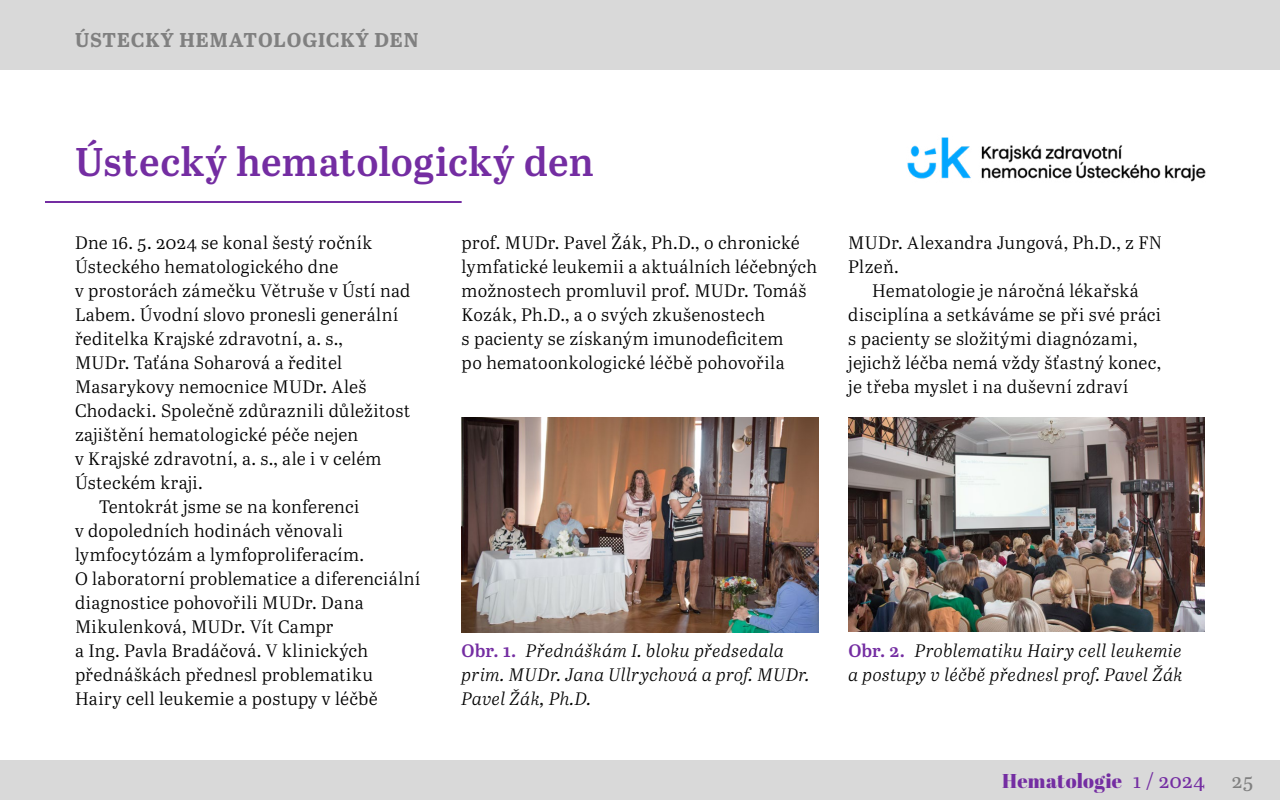
<style>
.page{position:relative;width:1280px;height:800px;background:#fff}
.page>*{position:absolute;margin:0;border:0;box-sizing:border-box;transform-origin:0 0}
.nadpis{font:600 40px "Abril Text";letter-spacing:.005em;color:#742da2}
.zahlavi{font:700 20px "Abril Text";letter-spacing:.045em;color:#808080}
.t1{font:20px "Abril Fatface";letter-spacing:.015em;color:#742da2}
.t2{font:20px "Abril Text";color:#808080}
.text{font:18px/24px "Abril Text Lt";letter-spacing:.015em;color:#000}
.text_prvni{font:18px/24px "Abril Text Lt";letter-spacing:.015em;color:#000}
.popisek_obrazek{font:italic 18px/24px "Abril Text Lt";letter-spacing:.015em;color:#000}
.s1{font-family:"Abril Text";font-weight:600;font-style:normal;color:#742da2}
.s2{font-family:"Abril Text"}
</style>
<div class="page">
<div style="left:0;top:760px;width:1280px;height:40px;background:#d9d9d9"></div>
<div style="left:0;top:0;width:1280px;height:70px;background:#d9d9d9"></div>
<hr style="left:45px;top:201px;width:417px;height:2px;background:#742da2">
<img style="left:907px;top:137px;width:299px;height:45px">
<img style="left:462px;top:417px;width:356px;height:216px">
<img style="left:848px;top:417px;width:357px;height:215px">
<p class="zahlavi" style="left:75px;top:25px;width:345px">ÚSTECKÝ HEMATOLOGICKÝ DEN</p>
<p class="nadpis" style="left:75px;top:133px;width:520px">Ústecký hematologický den</p>
<p class="text_prvni" style="left:75px;top:230px;width:337px">Dne 16. 5. 2024 se konal šestý ročník Ústeckého hematologického dne<br>v prostorách zámečku Větruše v Ústí nad Labem. Úvodní slovo pronesli generální ředitelka Krajské zdravotní, a. s.,<br>MUDr. Taťána Soharová a ředitel Masarykovy nemocnice MUDr. Aleš Chodacki. Společně zdůraznili důležitost zajištění hematologické péče nejen<br>v Krajské zdravotní, a. s., ale i v celém Ústeckém kraji.</p>
<p class="text" style="left:75px;top:494px;width:347px;text-indent:24px">Tentokrát jsme se na konferenci<br>v dopoledních hodinách věnovali lymfocytózám a lymfoproliferacím.<br>O laboratorní problematice a diferenciální diagnostice pohovořili MUDr. Dana Mikulenková, MUDr. Vít Campr<br>a Ing. Pavla Bradáčová. V klinických přednáškách přednesl problematiku Hairy cell leukemie a postupy v léčbě</p>
<p class="text" style="left:462px;top:230px;width:357px">prof. MUDr. Pavel Žák, Ph.D., o chronické lymfatické leukemii a aktuálních léčebných možnostech promluvil prof. MUDr. Tomáš Kozák, Ph.D., a o svých zkušenostech<br>s pacienty se získaným imunodeficitem<br>po hematoonkologické léčbě pohovořila</p>
<p class="text" style="left:848px;top:230px;width:315px">MUDr. Alexandra Jungová, Ph.D., z FN<br>Plzeň.</p>
<p class="text" style="left:848px;top:278px;width:315px;text-indent:24px">Hematologie je náročná lékařská disciplína a setkáváme se při své práci s pacienty se složitými diagnózami, jejichž léčba nemá vždy šťastný konec, je třeba myslet i na duševní zdraví</p>
<p class="popisek_obrazek" style="left:462px;top:638px;width:350px"><span class="s1">Obr. 1.</span> Přednáškám I. bloku předsedala prim. MUDr. Jana Ullrychová a prof. MUDr.<br>Pavel Žák, Ph.D.</p>
<p class="popisek_obrazek" style="left:848px;top:638px;width:336px"><span class="s1">Obr. 2.</span> Problematiku Hairy cell leukemie a postupy v léčbě přednesl prof. Pavel Žák</p>
<p class="t1" style="left:1002px;top:767px;width:204px">Hematologie <span class="s2">1 / 2024</span></p>
<p class="t2" style="left:1232px;top:766px;width:23px">25</p>
</div>
